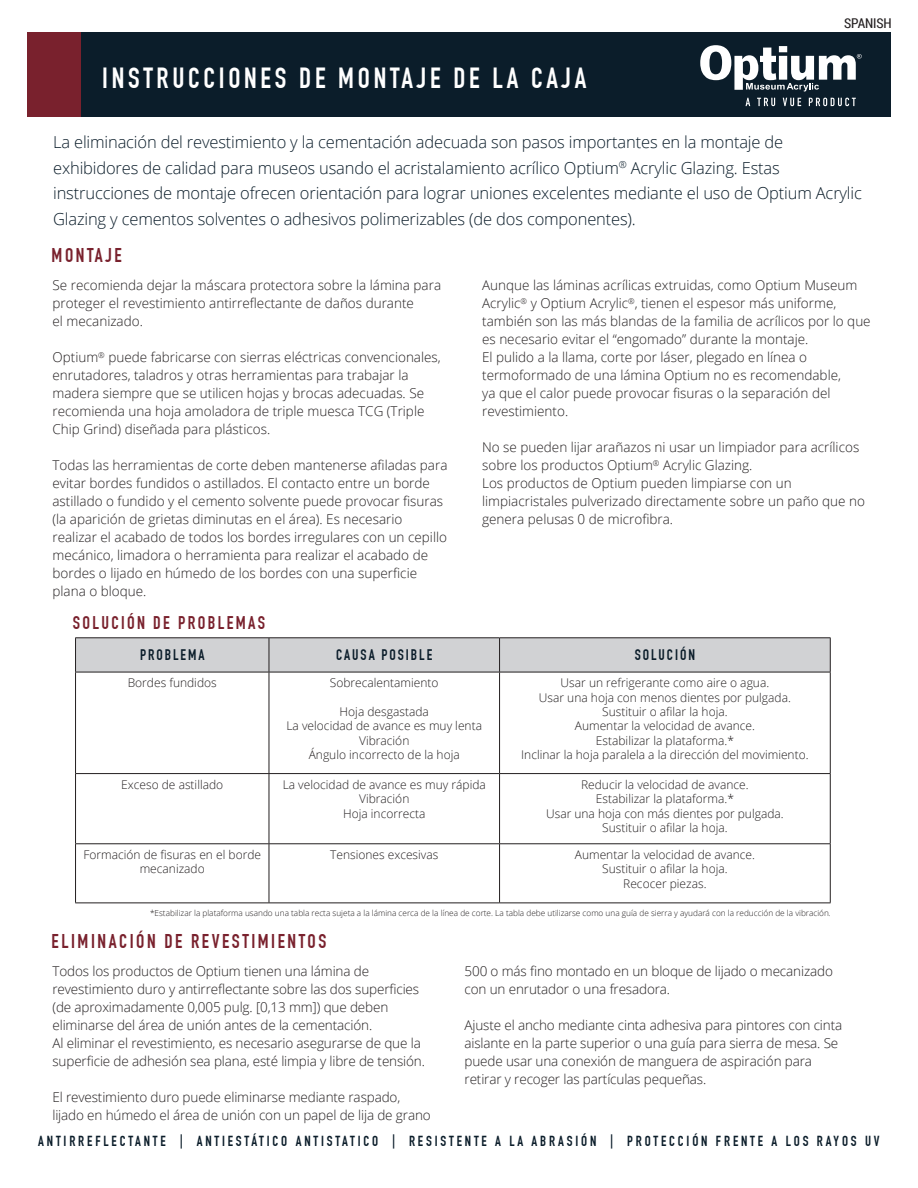
<style>
.page{position:relative;width:918px;height:1188px;background:#fff}
.page>*{position:absolute;margin:0;border:0;box-sizing:border-box;transform-origin:0 0}
.t1{font:700 28.5px "DIN Condensed";letter-spacing:.13em;color:#fff}
.t2{font:700 19.5px "DIN Condensed";letter-spacing:.13em;color:#79212d}
.t3{font:700 18px "DIN Condensed";letter-spacing:.13em;color:#79212d}
.t4{font:300 16.5px/25.5px "Open Sans";letter-spacing:-.01em;color:#0b1d2a}
.t5{font:700 15px "DIN Condensed";letter-spacing:.13em;color:#0b1d2a}
.t6{font:700 14.25px "DIN Condensed";letter-spacing:.2em;color:#0b1d2a}
.t7{font:300 13.5px/18px "Open Sans";color:#231f20}
.t8{font:13.5px "Roboto Condensed";letter-spacing:-.01em;color:#231f20}
.t9{font:300 12px/14.4px "Open Sans";color:#231f20;text-align:center}
.t10{font:300 8.25px "Open Sans";color:#231f20}
</style>
<div class="page">
<div style="left:40px;top:32px;width:851px;height:85px;background:#0b1d2a"></div>
<div style="left:27px;top:32px;width:54px;height:85px;background:#79212d"></div>
<svg style="left:746px;top:98px;width:110px;height:8px"></svg>
<svg style="left:700px;top:45px;width:162px;height:47px"></svg>
<div style="left:76px;top:639px;width:754px;height:33px;background:#d1d2d4"></div>
<hr style="left:75px;top:638px;width:194px;height:1px;background:#231f20">
<hr style="left:75px;top:638px;width:1px;height:34px;background:#231f20">
<hr style="left:269px;top:638px;width:231px;height:1px;background:#231f20">
<hr style="left:269px;top:638px;width:1px;height:34px;background:#231f20">
<hr style="left:500px;top:638px;width:331px;height:1px;background:#231f20">
<hr style="left:499px;top:638px;width:1px;height:34px;background:#231f20">
<hr style="left:830px;top:638px;width:1px;height:34px;background:#231f20">
<hr style="left:75px;top:672px;width:194px;height:1px;background:#231f20">
<hr style="left:75px;top:672px;width:1px;height:101px;background:#231f20">
<hr style="left:269px;top:672px;width:231px;height:1px;background:#231f20">
<hr style="left:269px;top:672px;width:1px;height:101px;background:#231f20">
<hr style="left:500px;top:672px;width:331px;height:1px;background:#231f20">
<hr style="left:499px;top:672px;width:1px;height:101px;background:#231f20">
<hr style="left:830px;top:672px;width:1px;height:101px;background:#231f20">
<hr style="left:75px;top:773px;width:194px;height:1px;background:#231f20">
<hr style="left:75px;top:774px;width:1px;height:69px;background:#231f20">
<hr style="left:269px;top:773px;width:231px;height:1px;background:#231f20">
<hr style="left:269px;top:774px;width:1px;height:69px;background:#231f20">
<hr style="left:500px;top:773px;width:331px;height:1px;background:#231f20">
<hr style="left:499px;top:774px;width:1px;height:69px;background:#231f20">
<hr style="left:830px;top:774px;width:1px;height:69px;background:#231f20">
<hr style="left:75px;top:843px;width:194px;height:1px;background:#231f20">
<hr style="left:75px;top:844px;width:1px;height:59px;background:#231f20">
<hr style="left:269px;top:843px;width:231px;height:1px;background:#231f20">
<hr style="left:269px;top:844px;width:1px;height:59px;background:#231f20">
<hr style="left:500px;top:843px;width:331px;height:1px;background:#231f20">
<hr style="left:499px;top:844px;width:1px;height:59px;background:#231f20">
<hr style="left:830px;top:844px;width:1px;height:59px;background:#231f20">
<hr style="left:75px;top:903px;width:194px;height:1px;background:#231f20">
<hr style="left:269px;top:903px;width:231px;height:1px;background:#231f20">
<hr style="left:500px;top:903px;width:331px;height:1px;background:#231f20">
<p class="t1" style="left:102px;top:62px;width:486px">INSTRUCCIONES DE MONTAJE DE LA CAJA</p>
<p class="t8" style="left:844px;top:14px;width:49px">SPANISH</p>
<p class="t4" style="left:53px;top:129px;width:810px">La eliminación del revestimiento y la cementación adecuada son pasos importantes en la montaje de exhibidores de calidad para museos usando el acristalamiento acrílico Optium<sup>®</sup> Acrylic Glazing. Estas instrucciones de montaje ofrecen orientación para lograr uniones excelentes mediante el uso de Optium Acrylic Glazing y cementos solventes o adhesivos polimerizables (de dos componentes).</p>
<p class="t2" style="left:52px;top:244px;width:72px">MONTAJE</p>
<p class="t7" style="left:52px;top:276px;width:390px">Se recomienda dejar la máscara protectora sobre la lámina para proteger el revestimiento antirreflectante de daños durante</p>
<p class="t7" style="left:52px;top:312px;width:92px">el mecanizado.</p>
<p class="t7" style="left:52px;top:348px;width:390px">Optium<sup>®</sup> puede fabricarse con sierras eléctricas convencionales, enrutadores, taladros y otras herramientas para trabajar la madera siempre que se utilicen hojas y brocas adecuadas. Se recomienda una hoja amoladora de triple muesca TCG (Triple Chip Grind) diseñada para plásticos.</p>
<p class="t7" style="left:52px;top:456px;width:397px">Todas las herramientas de corte deben mantenerse afiladas para evitar bordes fundidos o astillados. El contacto entre un borde astillado o fundido y el cemento solvente puede provocar fisuras</p>
<p class="t7" style="left:52px;top:510px;width:396px">(la aparición de grietas diminutas en el área). Es necesario realizar el acabado de todos los bordes irregulares con un cepillo mecánico, limadora o herramienta para realizar el acabado de bordes o lijado en húmedo de los bordes con una superficie plana o bloque.</p>
<p class="t3" style="left:73px;top:612px;width:194px">SOLUCIÓN DE PROBLEMAS</p>
<p class="t7" style="left:482px;top:276px;width:390px">Aunque las láminas acrílicas extruidas, como Optium Museum Acrylic<sup>®</sup> y Optium Acrylic<sup>®</sup>, tienen el espesor más uniforme, también son las más blandas de la familia de acrílicos por lo que es necesario evitar el “engomado” durante la montaje.</p>
<p class="t7" style="left:482px;top:348px;width:360px">El pulido a la llama, corte por láser, plegado en línea o termoformado de una lámina Optium no es recomendable, ya que el calor puede provocar fisuras o la separación del revestimiento.</p>
<p class="t7" style="left:482px;top:438px;width:379px">No se pueden lijar arañazos ni usar un limpiador para acrílicos sobre los productos Optium<sup>®</sup> Acrylic Glazing.</p>
<p class="t7" style="left:482px;top:474px;width:384px">Los productos de Optium pueden limpiarse con un limpiacristales pulverizado directamente sobre un paño que no genera pelusas 0 de microfibra.</p>
<p class="t5" style="left:140px;top:646px;width:66px">PROBLEMA</p>
<p class="t5" style="left:336px;top:646px;width:98px">CAUSA POSIBLE</p>
<p class="t5" style="left:635px;top:646px;width:62px">SOLUCIÓN</p>
<p class="t9" style="left:128px;top:675px;width:91px">Bordes fundidos</p>
<p class="t9" style="left:330px;top:675px;width:110px">Sobrecalentamiento</p>
<p class="t9" style="left:340px;top:704px;width:91px">Hoja desgastada</p>
<p class="t9" style="left:287px;top:719px;width:197px">La velocidad de avance es muy lenta<br>Vibración</p>
<p class="t9" style="left:309px;top:747px;width:153px">Ángulo incorrecto de la hoja</p>
<p class="t9" style="left:561px;top:675px;width:210px">Usar un refrigerante como aire o agua.</p>
<p class="t9" style="left:539px;top:690px;width:253px">Usar una hoja con menos dientes por pulgada.</p>
<p class="t9" style="left:602px;top:704px;width:127px">Sustituir o afilar la hoja.</p>
<p class="t9" style="left:575px;top:719px;width:182px">Aumentar la velocidad de avance.</p>
<p class="t9" style="left:596px;top:733px;width:140px">Estabilizar la plataforma.*</p>
<p class="t9" style="left:521px;top:747px;width:289px">Inclinar la hoja paralela a la dirección del movimiento.</p>
<p class="t9" style="left:121px;top:777px;width:104px">Exceso de astillado</p>
<p class="t9" style="left:283px;top:777px;width:205px">La velocidad de avance es muy rápida<br>Vibración</p>
<p class="t9" style="left:343px;top:806px;width:84px">Hoja incorrecta</p>
<p class="t9" style="left:581px;top:777px;width:169px">Reducir la velocidad de avance.</p>
<p class="t9" style="left:596px;top:791px;width:140px">Estabilizar la plataforma.*</p>
<p class="t9" style="left:546px;top:806px;width:239px">Usar una hoja con más dientes por pulgada.</p>
<p class="t9" style="left:602px;top:820px;width:127px">Sustituir o afilar la hoja.</p>
<p class="t9" style="left:83px;top:847px;width:179px">Formación de fisuras en el borde mecanizado</p>
<p class="t9" style="left:330px;top:847px;width:110px">Tensiones excesivas</p>
<p class="t9" style="left:575px;top:847px;width:182px">Aumentar la velocidad de avance.</p>
<p class="t9" style="left:602px;top:861px;width:127px">Sustituir o afilar la hoja.</p>
<p class="t9" style="left:623px;top:876px;width:85px">Recocer piezas.</p>
<p class="t10" style="left:150px;top:908px;width:682px">*Estabilizar la plataforma usando una tabla recta sujeta a la lámina cerca de la línea de corte. La tabla debe utilizarse como una guía de sierra y ayudará con la reducción de la vibración.</p>
<p class="t2" style="left:52px;top:930px;width:276px">ELIMINACIÓN DE REVESTIMIENTOS</p>
<p class="t7" style="left:52px;top:962px;width:318px">Todos los productos de Optium tienen una lámina de</p>
<p class="t7" style="left:52px;top:980px;width:368px">revestimiento duro y antirreflectante sobre las dos superficies (de aproximadamente 0,005 pulg. [0,13 mm]) que deben eliminarse del área de unión antes de la cementación.</p>
<p class="t7" style="left:52px;top:1034px;width:370px">Al eliminar el revestimiento, es necesario asegurarse de que la</p>
<p class="t7" style="left:52px;top:1052px;width:374px">superficie de adhesión sea plana, esté limpia y libre de tensión.</p>
<p class="t7" style="left:52px;top:1088px;width:380px">El revestimiento duro puede eliminarse mediante raspado, lijado en húmedo el área de unión con un papel de lija de grano</p>
<p class="t7" style="left:465px;top:962px;width:370px">500 o más fino montado en un bloque de lijado o mecanizado con un enrutador o una fresadora.</p>
<p class="t7" style="left:465px;top:1016px;width:379px">Ajuste el ancho mediante cinta adhesiva para pintores con cinta</p>
<p class="t7" style="left:465px;top:1034px;width:375px">aislante en la parte superior o una guía para sierra de mesa. Se</p>
<p class="t7" style="left:465px;top:1052px;width:349px">puede usar una conexión de manguera de aspiración para retirar y recoger las partículas pequeñas.</p>
<p class="t6" style="left:38px;top:1133px;width:843px">ANTIRREFLECTANTE | ANTIESTÁTICO ANTISTATICO | RESISTENTE A LA ABRASIÓN | PROTECCIÓN FRENTE A LOS RAYOS UV</p>
</div>
